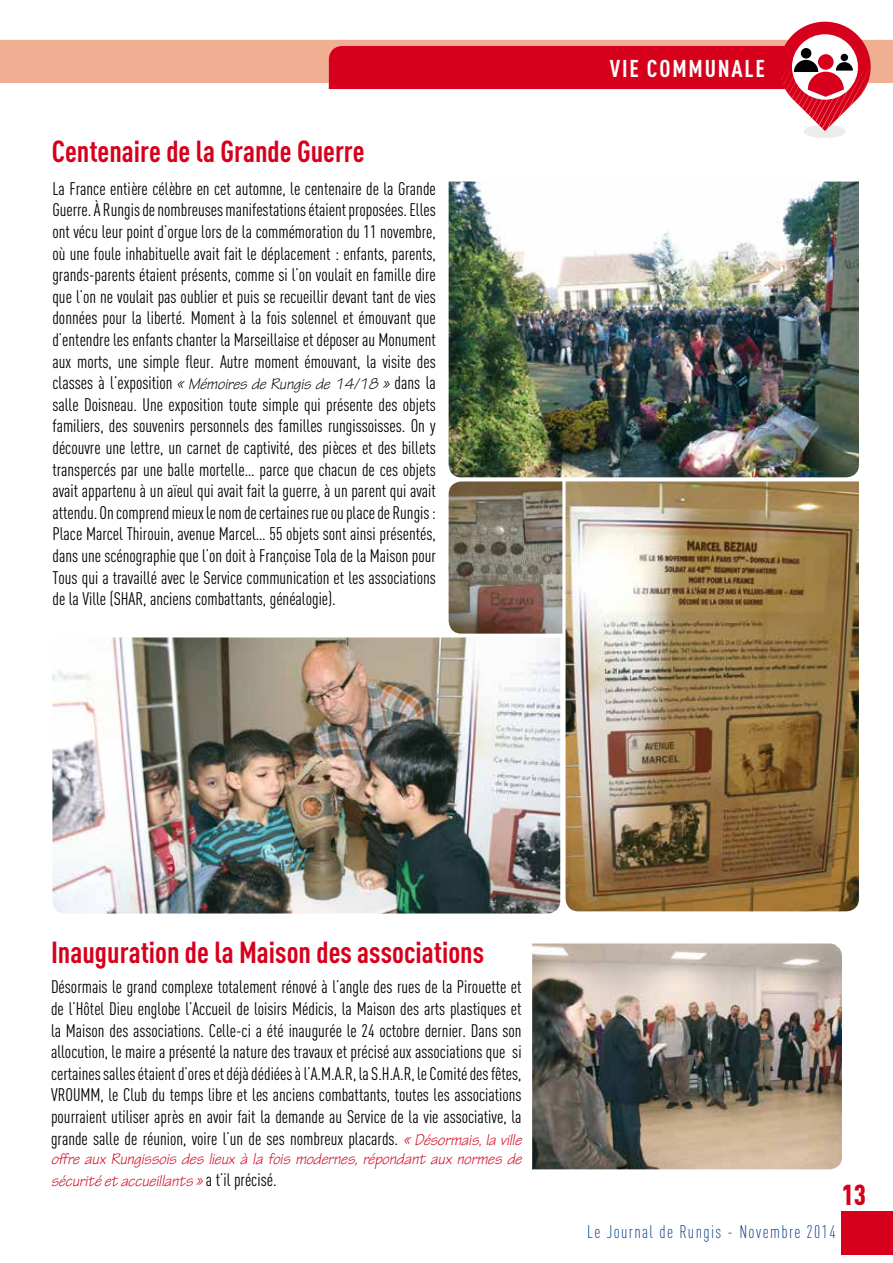
<style>
.page{position:relative;width:893px;height:1263px;background:#fff}
.page>*{position:absolute;margin:0;border:0;box-sizing:border-box;transform-origin:0 0}
.t1{font:700 30px "DIN Cond";color:#d6001c}
.t2{font:900 28.5px "DIN Cond";color:#d6001c}
.t3{font:700 24px "DIN Cond";letter-spacing:.075em;color:#fff}
.t4{font:18px/21.6px "DIN Cond";color:#000;text-align:justify}
.t5{font:300 18px "DIN Cond";letter-spacing:.075em;color:#003882}
.t6{font:italic 16.5px/21.6px "Tekton Pro";color:#d6001c}
.s1{font-family:"Tekton Pro";font-style:italic;font-size:16.5px}
.s2{font-family:"Tekton Pro";font-style:italic;font-size:16.5px;color:#d6001c}
.s3{font-family:"DIN Cond";font-style:normal;font-size:18px;color:#000}
</style>
<div class="page">
<div style="left:842px;top:1211px;width:51px;height:43px;background:#d6001c"></div>
<div style="left:804px;top:125px;width:42px;height:13px;background:#ececeb;border-radius:50%"></div>
<svg style="left:0;top:22px;width:893px;height:109px"></svg>
<img style="left:532px;top:943px;width:310px;height:226px">
<img style="left:52px;top:637px;width:508px;height:276px">
<img style="left:566px;top:481px;width:293px;height:430px">
<img style="left:449px;top:481px;width:113px;height:153px">
<img style="left:449px;top:182px;width:410px;height:295px">
<p class="t1" style="left:52px;top:133px;width:315px">Centenaire de la Grande Guerre</p>
<p class="t4" style="left:52px;top:177px;width:385px">La France entière célèbre en cet automne, le centenaire de la Grande Guerre. À Rungis de nombreuses manifestations étaient proposées. Elles ont vécu leur point d’orgue lors de la commémoration du 11 novembre, où une foule inhabituelle avait fait le déplacement : enfants, parents, grands-parents étaient présents, comme si l’on voulait en famille dire que l’on ne voulait pas oublier et puis se recueillir devant tant de vies données pour la liberté. Moment à la fois solennel et émouvant que d’entendre les enfants chanter la Marseillaise et déposer au Monument aux morts, une simple fleur. Autre moment émouvant, la visite des classes à l’exposition <span class="s1">« Mémoires de Rungis de 14/18 »</span> dans la salle Doisneau. Une exposition toute simple qui présente des objets familiers, des souvenirs personnels des familles rungissoisses. On y découvre une lettre, un carnet de captivité, des pièces et des billets transpercés par une balle mortelle… parce que chacun de ces objets avait appartenu à un aïeul qui avait fait la guerre, à un parent qui avait attendu. On comprend mieux le nom de certaines rue ou place de Rungis :<br>Place Marcel Thirouin, avenue Marcel… 55 objets sont ainsi présentés, dans une scénographie que l’on doit à Françoise Tola de la Maison pour Tous qui a travaillé avec le Service communication et les associations de la Ville (SHAR, anciens combattants, généalogie).</p>
<p class="t3" style="left:610px;top:54px;width:157px">VIE COMMUNALE</p>
<p class="t1" style="left:51px;top:934px;width:435px">Inauguration de la Maison des associations</p>
<p class="t4" style="left:51px;top:976px;width:472px">Désormais le grand complexe totalement rénové à l’angle des rues de la Pirouette et de l’Hôtel Dieu englobe l’Accueil de loisirs Médicis, la Maison des arts plastiques et la Maison des associations. Celle-ci a été inaugurée le 24 octobre dernier. Dans son allocution, le maire a présenté la nature des travaux et précisé aux associations que si certaines salles étaient d’ores et déjà dédiées à l’A.M.A.R, la S.H.A.R, le Comité des fêtes, VROUMM, le Club du temps libre et les anciens combattants, toutes les associations pourraient utiliser après en avoir fait la demande au Service de la vie associative, la grande salle de réunion, voire l’un de ses nombreux placards. <span class="s2">« Désormais, la ville</span></p>
<p class="t6" style="left:51px;top:1149px;width:472px">offre aux Rungissois des lieux à la fois modernes, répondant aux normes de sécurité et accueillants » <span class="s3">a t’il précisé.</span></p>
<p class="t5" style="left:587px;top:1221px;width:250px">Le Journal de Rungis - Novembre 2014</p>
<p class="t2" style="left:842px;top:1177px;width:26px">13</p>
</div>
